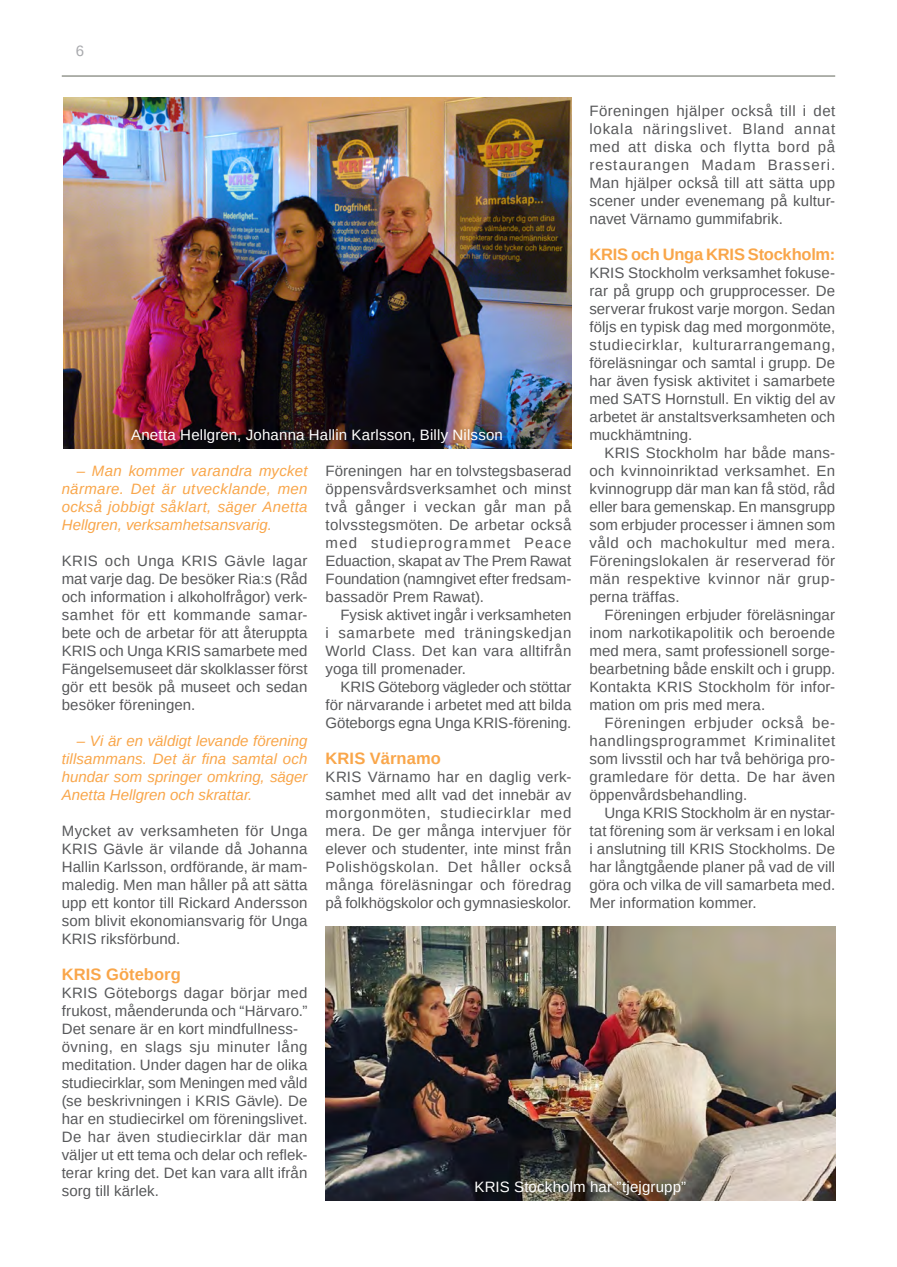
<style>
.page{position:relative;width:897px;height:1267px;background:#fff}
.page>*{position:absolute;margin:0;border:0;box-sizing:border-box;transform-origin:0 0}
.t1{font:700 16.5px "Arimo";letter-spacing:-.01em;color:#f9a64a}
.t2{font:15px/18px "Arimo";letter-spacing:.005em;color:#57585a;text-align:justify}
.t3{font:italic 15px/18px "Arimo";letter-spacing:.005em;color:#f9a64a;text-align:justify}
.t4{font:15px "Arimo";letter-spacing:.01em;color:#fff}
.t5{font:15px "Arimo";color:#a8a9ad}
</style>
<div class="page">
<hr style="left:62px;top:75px;width:773px;height:2px;background:#73776c">
<img style="left:63px;top:98px;width:508px;height:350px">
<img style="left:325px;top:926px;width:510px;height:274px">
<p class="t5" style="left:76px;top:41px;width:10px">6</p>
<p class="t2" style="left:589px;top:102px;width:247px">Föreningen hjälper också till i det lokala näringslivet. Bland annat med att diska och flytta bord på restaurangen Madam Brasseri.<br>Man hjälper också till att sätta upp scener under evenemang på kultur&shy;navet Värnamo gummifabrik.</p>
<p class="t1" style="left:589px;top:243px;width:247px">KRIS och Unga KRIS Stockholm:</p>
<p class="t2" style="left:589px;top:264px;width:247px">KRIS Stockholm verksamhet fokuse&shy;rar på grupp och grupprocesser. De serverar frukost varje morgon. Sedan följs en typisk dag med morgonmöte, studiecirklar, kulturarrangemang, föreläsningar och samtal i grupp. De har även fysisk aktivitet i samarbete med SATS Hornstull. En viktig del av arbetet är anstaltsverksamheten och muckhämtning.</p>
<p class="t2" style="left:589px;top:444px;width:247px;text-indent:15px">KRIS Stockholm har både mans&shy;och kvinnoinriktad verksamhet. En kvinnogrupp där man kan få stöd, råd eller bara gemenskap. En mansgrupp som erbjuder processer i ämnen som våld och machokultur med mera.<br>Föreningslokalen är reserverad för män respektive kvinnor när grup&shy;perna träffas.</p>
<p class="t2" style="left:589px;top:606px;width:247px;text-indent:15px">Föreningen erbjuder föreläsningar inom narkotikapolitik och beroende med mera, samt professionell sorge&shy;bearbetning både enskilt och i grupp.<br>Kontakta KRIS Stockholm för infor&shy;mation om pris med mera.</p>
<p class="t2" style="left:589px;top:714px;width:247px;text-indent:15px">Föreningen erbjuder också be&shy;handlingsprogrammet Kriminalitet som livsstil och har två behöriga pro&shy;gramledare för detta. De har även öppenvårdsbehandling.</p>
<p class="t2" style="left:589px;top:804px;width:247px;text-indent:15px">Unga KRIS Stockholm är en nystar&shy;tat förening som är verksam i en lokal i anslutning till KRIS Stockholms. De har långtgående planer på vad de vill göra och vilka de vill samarbeta med.<br>Mer information kommer.</p>
<p class="t4" style="left:131px;top:425px;width:373px">Anetta Hellgren, Johanna Hallin Karlsson, Billy Nilsson</p>
<p class="t2" style="left:325px;top:462px;width:247px">Föreningen har en tolvstegsbaserad öppensvårdsverksamhet och minst två gånger i veckan går man på tolvsstegsmöten. De arbetar också med studieprogrammet Peace Eduaction, skapat av The Prem Rawat Foundation (namngivet efter fredsam&shy;bassadör Prem Rawat).</p>
<p class="t2" style="left:325px;top:606px;width:247px;text-indent:15px">Fysisk aktivet ingår i verksamheten i samarbete med träningskedjan World Class. Det kan vara alltifrån yoga till promenader.</p>
<p class="t2" style="left:325px;top:678px;width:247px;text-indent:15px">KRIS Göteborg vägleder och stöttar för närvarande i arbetet med att bilda Göteborgs egna Unga KRIS-förening.</p>
<p class="t1" style="left:325px;top:747px;width:117px">KRIS Värnamo</p>
<p class="t2" style="left:325px;top:768px;width:247px">KRIS Värnamo har en daglig verk&shy;samhet med allt vad det innebär av morgonmöten, studiecirklar med mera. De ger många intervjuer för elever och studenter, inte minst från Polishögskolan. Det håller också många föreläsningar och föredrag på folkhögskolor och gymnasieskolor.</p>
<p class="t3" style="left:62px;top:461px;width:247px;text-indent:15px">– Man kommer varandra mycket närmare. Det är utvecklande, men också jobbigt såklart, säger Anetta Hellgren, verksamhetsansvarig.</p>
<p class="t2" style="left:62px;top:552px;width:247px">KRIS och Unga KRIS Gävle lagar mat varje dag. De besöker Ria:s (Råd och information i alkoholfrågor) verk&shy;samhet för ett kommande samar&shy;bete och de arbetar för att återuppta KRIS och Unga KRIS samarbete med Fängelsemuseet där skolklasser först gör ett besök på museet och sedan besöker föreningen.</p>
<p class="t3" style="left:62px;top:731px;width:247px;text-indent:15px">– Vi är en väldigt levande förening tillsammans. Det är fina samtal och hundar som springer omkring, säger Anetta Hellgren och skrattar.</p>
<p class="t2" style="left:62px;top:822px;width:247px">Mycket av verksamheten för Unga KRIS Gävle är vilande då Johanna Hallin Karlsson, ordförande, är mam&shy;maledig. Men man håller på att sätta upp ett kontor till Rickard Andersson som blivit ekonomiansvarig för Unga KRIS riksförbund.</p>
<p class="t1" style="left:62px;top:963px;width:120px">KRIS Göteborg</p>
<p class="t2" style="left:62px;top:984px;width:247px;text-align:left">KRIS Göteborgs dagar börjar med frukost, måenderunda och “Härvaro.” Det senare är en kort mindfullness&shy;övning, en slags sju minuter lång meditation. Under dagen har de olika studiecirklar, som Meningen med våld (se beskrivningen i KRIS Gävle). De har en studiecirkel om föreningslivet.<br>De har även studiecirklar där man väljer ut ett tema och delar och reflek&shy;terar kring det. Det kan vara allt ifrån sorg till kärlek.</p>
<p class="t4" style="left:474px;top:1176px;width:213px">KRIS Stockholm har ”tjejgrupp”</p>
</div>
